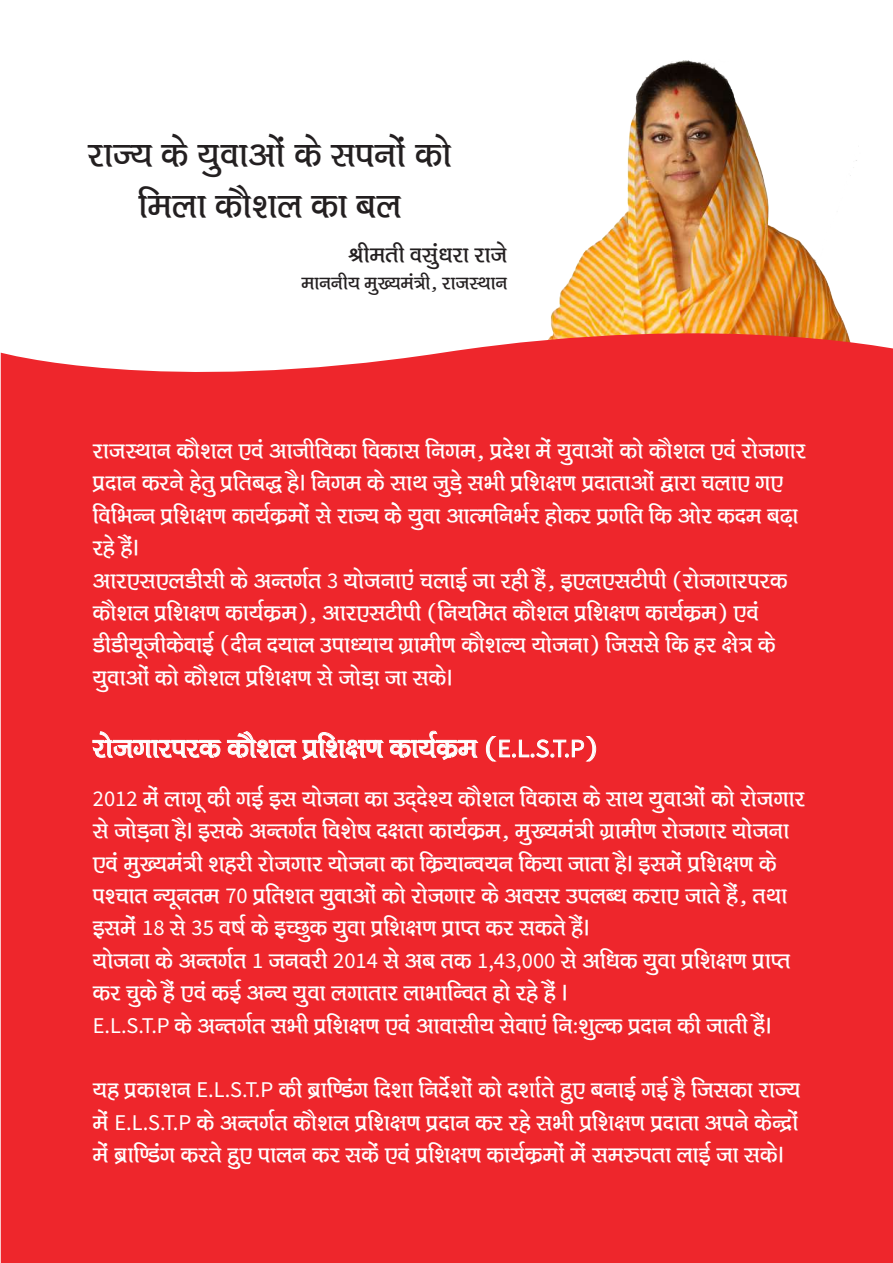
<style>
.page{position:relative;width:893px;height:1263px;background:#fff}
.page>*{position:absolute;margin:0;border:0;box-sizing:border-box;transform-origin:0 0}
.t1{font:42px/50.4px "Kruti Dev 718";color:#231f20;text-align:center}
.t2{font:33px "Kruti Dev 718";color:#fff}
.t3{font:27px/32.4px "Kruti Dev 718";color:#fff}
.t4{font:27px "Kruti Dev 718";color:#231f20}
.t5{font:22.5px "Kruti Dev 718";color:#231f20}
.s1{font-family:"Source Sans Pro";font-size:22.5px}
.s2{font-family:"Source Sans Pro";font-size:25.5px}
.s3{font-family:"Kruti Dev 710"}
</style>
<div class="page">
<img style="left:556px;top:60px;width:301px;height:249px">
<div style="left:1px;top:309px;width:892px;height:954px;background:#ee262c"></div>
<svg style="left:92px;top:730px;width:387px;height:34px"></svg>
<svg style="left:486px;top:736px;width:110px;height:26px"></svg>
<h1 class="t1" style="left:88px;top:130px;width:366px">jkT; ds ;qokvksa ds liuksa dks feyk dkS’ky dk cy</h1>
<p class="t4" style="left:348px;top:240px;width:161px">Jherh olqa/kjk jkts</p>
<p class="t5" style="left:301px;top:271px;width:208px">ekuuh; eq[;ea=h] jktLFkku</p>
<p class="t3" style="left:93px;top:435px;width:715px">jktLFkku dkS’ky ,oa vkthfodk fodkl fuxe] izns’k esa ;qokvksa dks dkS’ky ,oa jkstxkj iznku djus gsrq izfrc) gSA fuxe ds lkFk tqM+slHkh izf’k{k.k iznkrkvksa }kjk pyk, x, fofHkUu izf’k{k.k dk;Zdzeksa ls jkT; ds ;qok vkRefuHkZj gksdj izxfr fd vksj dne c&lt;+k jgs gSaA<br>vkj,l,yMhlh ds vUrxZr <span class="s1">3</span> ;kstuk,a pykbZ tk jgh gSa] b,y,lVhih ¼jkstxkjijd dkS’ky izf’k{k.k dk;Zdze½] vkj,lVhih ¼fu;fer dkS’ky izf’k{k.k dk;Zdze½ ,oa MhMh;wthdsokbZ ¼nhu n;ky mik/;k; xzkeh.k dkS’kY; ;kstuk½ ftlls fd gj {ks= ds ;qokvksa dks dkS’ky izf’k{k.k ls tksM+k tk ldsA</p>
<p class="t2" style="left:93px;top:730px;width:507px">jkstxkjijd dkS’ky izf’k{k.k dk;Zdze ¼<span class="s2">E.L.S.T.P</span>½</p>
<p class="t3" style="left:93px;top:782px;width:714px"><span class="s1">2012</span> esa ykxw dh xbZ bl ;kstuk dk mn~ns’; dkS’ky fodkl ds lkFk ;qokvksa dks jkstxkj ls tksM+uk gSA blds vUrxZr fo’ks”k n{krk dk;Zdze] eq[;ea=h xzkeh.k jkstxkj ;kstuk ,oa eq[;ea=h ‘kgjh jkstxkj ;kstuk dk fdz;kUo;u fd;k tkrk gSA blesa izf’k{k.k ds i’pkr U;wure <span class="s1">70</span> izfr’kr ;qokvksa dks jkstxkj ds volj miyC/k djk, tkrs gSa] rFkk ble<span class="s3">sa</span> <span class="s1">18</span> ls <span class="s1">35</span> o”kZ ds bPNqd ;qok izf’k{k.k izkIr dj ldrs gSaA<br>;kstuk ds vUrxZr <span class="s1">1</span> tuojh <span class="s1">2014</span> ls vc rd <span class="s1">1,43,000</span> ls vf/kd ;qok izf’k{k.k izkIr dj pqds gSa ,oa dbZ vU; ;qok yxkrkj ykHkkfUor gks jgs gSa A<br><span class="s1">E.L.S.T.P</span> ds vUrxZr lHkh izf’k{k.k ,oa vkoklh; lsok,a fu<span class="s1">:</span>’kqYd iznku dh tkrh gSaA</p>
<p class="t3" style="left:93px;top:1074px;width:709px;text-align:justify">;g izdk’ku <span class="s1">E.L.S.T.P</span> dh czkf.Max fn’kk funZs’kksa dks n’kkZrs gq, cukbZ xbZ gSftldk jkT; esa <span class="s1">E.L.S.T.P</span> ds vUrxZr dkS’ky izf’k{k.k iznku dj jgs lHkh izf’k{k.k iznkrk vius dsUnzksa esa czkf.Max djrs gq, ikyu dj ldsa ,oa izf’k{k.k dk;Zdzeksa esa le#irk ykbZ tk ldsA</p>
</div>
